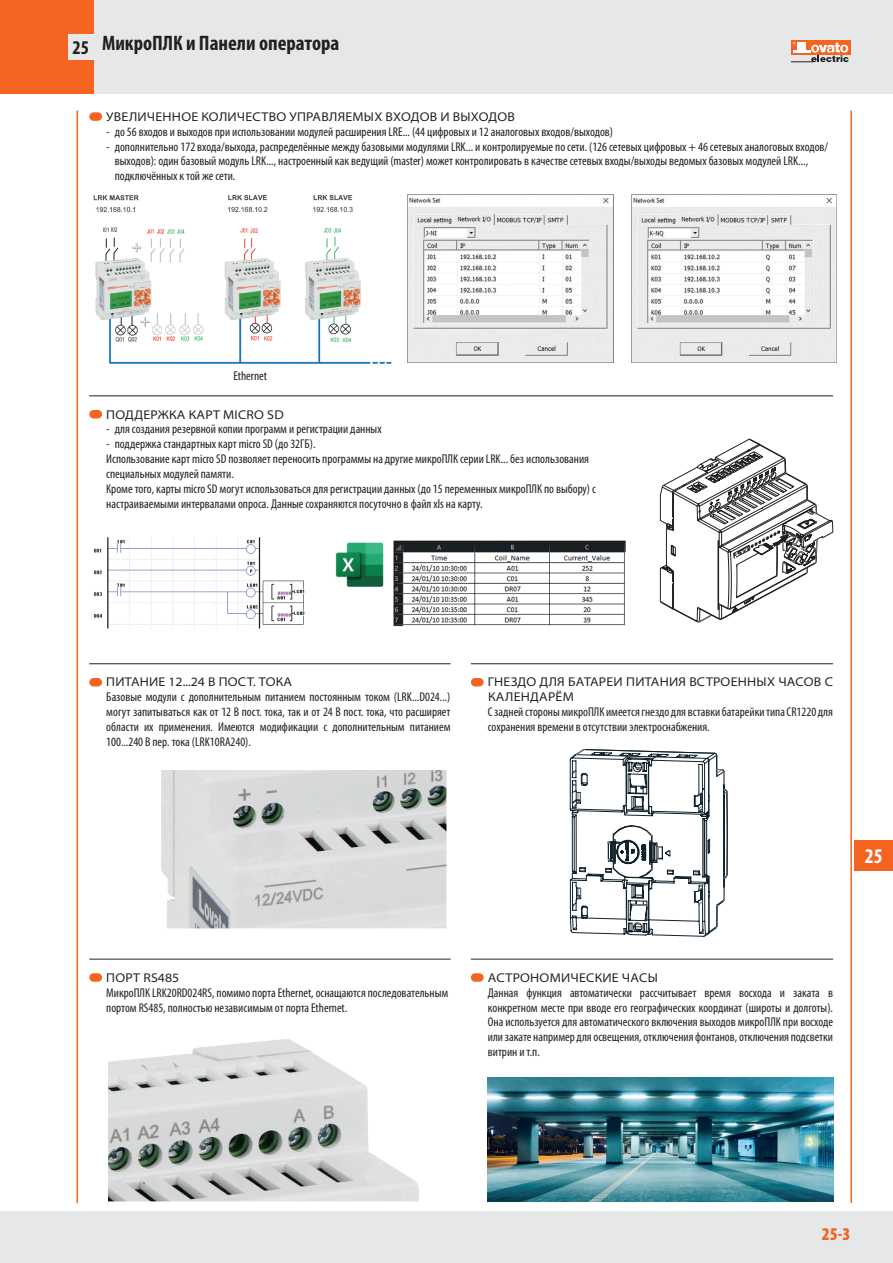
<style>
.page{position:relative;width:893px;height:1263px;background:#fff}
.page>*{position:absolute;margin:0;border:0;box-sizing:border-box;transform-origin:0 0}
.t1{font:700 condensed 21px "Myriad Pro";color:#231f20}
.t2{font:700 condensed 21px "Myriad Pro";color:#fff}
.t3{font:900 condensed 18px "Myriad Pro";color:#f36421}
.t4{font:condensed 12.75px/14.9px "Myriad Pro";color:#231f20}
.t5{font:semi-expanded 12.75px/14.9px "Myriad Pro";letter-spacing:.02em;color:#231f20}
</style>
<div class="page">
<div style="left:855px;top:840px;width:38px;height:31px;background:#f36421"></div>
<div style="left:0;top:1212px;width:893px;height:51px;background:#e6e7e9"></div>
<div style="left:0;top:0;width:893px;height:94px;background:#e6e7e9"></div>
<div style="left:791px;top:40px;width:59px;height:15px;background:#f36421"></div>
<svg style="left:791px;top:42px;width:58px;height:20px"></svg>
<div style="left:0;top:0;width:94px;height:94px;background:#f36421"></div>
<div style="left:68px;top:34px;width:28px;height:26px;background:#e6e7e9"></div>
<div style="left:89px;top:112px;width:13px;height:9px;background:#f36421;border-radius:4px"></div>
<div style="left:89px;top:678px;width:13px;height:8px;background:#f36421;border-radius:4px"></div>
<div style="left:89px;top:410px;width:13px;height:8px;background:#f36421;border-radius:4px"></div>
<div style="left:471px;top:678px;width:13px;height:8px;background:#f36421;border-radius:4px"></div>
<div style="left:471px;top:973px;width:13px;height:9px;background:#f36421;border-radius:4px"></div>
<img style="left:94px;top:537px;width:211px;height:92px">
<img style="left:335px;top:540px;width:291px;height:87px">
<div style="left:89px;top:973px;width:13px;height:9px;background:#f36421;border-radius:4px"></div>
<hr style="left:850px;top:111px;width:2px;height:1092px;background:#f36421">
<hr style="left:77px;top:111px;width:1px;height:1092px;background:#f36421">
<img style="left:108px;top:1039px;width:311px;height:162px">
<img style="left:487px;top:1077px;width:346px;height:124px">
<img style="left:161px;top:770px;width:285px;height:158px">
<hr style="left:471px;top:663px;width:362px;height:1px;background:#231f20">
<hr style="left:471px;top:959px;width:362px;height:1px;background:#231f20">
<hr style="left:89px;top:395px;width:744px;height:1px;background:#231f20">
<hr style="left:89px;top:663px;width:361px;height:1px;background:#231f20">
<hr style="left:89px;top:959px;width:361px;height:1px;background:#231f20">
<img style="left:408px;top:194px;width:205px;height:168px">
<img style="left:631px;top:194px;width:206px;height:168px">
<img style="left:93px;top:194px;width:299px;height:170px">
<img style="left:95px;top:258px;width:56px;height:62px">
<img style="left:225px;top:258px;width:56px;height:62px">
<img style="left:305px;top:258px;width:56px;height:62px">
<svg style="left:660px;top:439px;width:173px;height:183px"></svg>
<svg style="left:570px;top:749px;width:158px;height:188px"></svg>
<h1 class="t1" style="left:72px;top:30px;width:268px"><sub>25</sub> МикроПЛК и Панели оператора</h1>
<p class="t5" style="left:106px;top:109px;width:410px">УВЕЛИЧЕННОЕ КОЛИЧЕСТВО УПРАВЛЯЕМЫХ ВХОДОВ И ВЫХОДОВ</p>
<p class="t4" style="left:106px;top:124px;width:508px">- до 56 входов и выходов при использовании модулей расширения LRE... (44 цифровых и 12 аналоговых входов/выходов)</p>
<p class="t4" style="left:115px;top:139px;width:715px;text-indent:-9px">- дополнительно 172 входа/выхода, распределённые между базовыми модулями LRK... и контролируемые по сети. (126 сетевых цифровых + 46 сетевых аналоговых входов/ выходов): один базовый модуль LRK..., настроенный как ведущий (master) может контролировать в качестве сетевых входы/выходы ведомых базовых модулей LRK..., подключённых к той же сети.</p>
<p class="t4" style="left:233px;top:369px;width:35px">Ethernet</p>
<p class="t5" style="left:106px;top:406px;width:179px">ПОДДЕРЖКА КАРТ MICRO SD</p>
<p class="t4" style="left:106px;top:422px;width:277px">- для создания резервной копии программ и регистрации данных</p>
<p class="t4" style="left:106px;top:436px;width:491px">- поддержка стандартных карт micro SD (до 32ГБ).<br>Использование карт micro SD позволяет переносить программы на другие микроПЛК серии LRK... без использования специальных модулей памяти.<br>Кроме того, карты micro SD могут использоваться для регистрации данных (до 15 переменных микроПЛК по выбору) с настраиваемыми интервалами опроса. Данные сохраняются посуточно в файл xls на карту.</p>
<p class="t5" style="left:106px;top:674px;width:187px">ПИТАНИЕ 12...24 В ПОСТ. ТОКА</p>
<p class="t4" style="left:106px;top:689px;width:346px;text-align:justify">Базовые модули с дополнительным питанием постоянным током (LRK...D024...) могут запитываться как от 12 В пост. тока, так и от 24 В пост. тока, что расширяет области их применения. Имеются модификации с дополнительным питанием 100...240 В пер. тока (LRK10RA240).</p>
<p class="t5" style="left:488px;top:674px;width:347px">ГНЕЗДО ДЛЯ БАТАРЕИ ПИТАНИЯ ВСТРОЕННЫХ ЧАСОВ С<br>КАЛЕНДАРЁМ</p>
<p class="t4" style="left:488px;top:704px;width:347px">С задней стороны микроПЛК имеется гнездо для вставки батарейки типа CR1220 для сохранения времени в отсутствии электроснабжения.</p>
<h1 class="t2" style="left:865px;top:843px;width:19px">25</h1>
<p class="t5" style="left:106px;top:970px;width:74px">ПОРТ RS485</p>
<p class="t4" style="left:106px;top:985px;width:343px">МикроПЛК LRK20RD024RS, помимо порта Ethernet, оснащаются последовательным портом RS485, полностью независимым от порта Ethernet.</p>
<p class="t5" style="left:488px;top:970px;width:171px">АСТРОНОМИЧЕСКИЕ ЧАСЫ</p>
<p class="t4" style="left:488px;top:985px;width:347px;text-align:justify">Данная функция автоматически рассчитывает время восхода и заката в конкретном месте при вводе его географических координат (широты и долготы).<br>Она используется для автоматического включения выходов микроПЛК при восходе или закате например для освещения, отключения фонтанов, отключения подсветки витрин и т.п.</p>
<h2 class="t3" style="left:822px;top:1223px;width:30px">25-3</h2>
</div>
